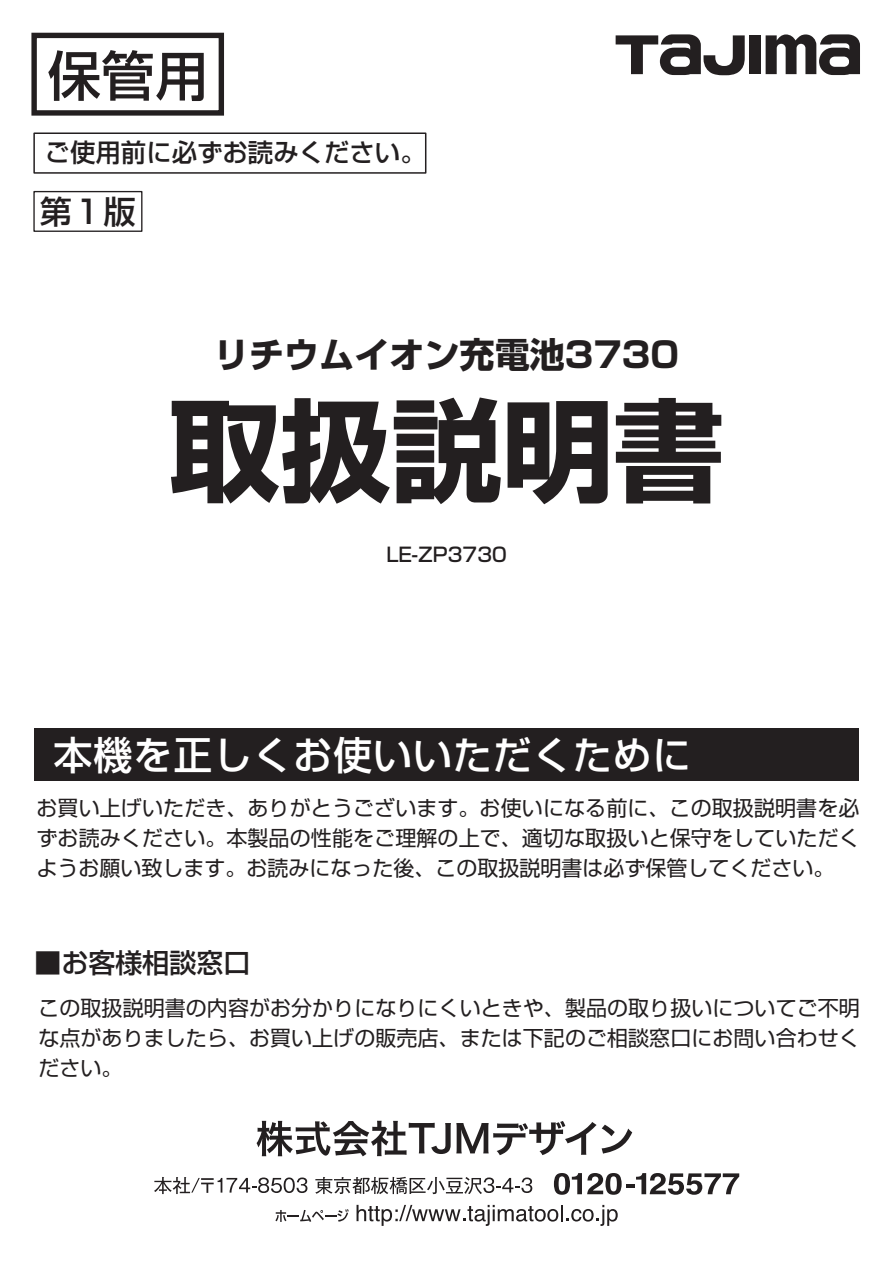
<style>
.page{position:relative;width:893px;height:1263px;background:#fff}
.page>*{position:absolute;margin:0;border:0;box-sizing:border-box;transform-origin:0 0}
.t1{font:700 111px "Shin Go Pro";color:#231f20}
.t2{font:500 53.7px "Shin Go";color:#231f20}
.t3{font:500 39px "Shin Go";letter-spacing:.025em;color:#fff}
.t4{font:700 35.1px "Shin Go Pro";color:#231f20}
.t5{font:500 32.1px "Shin Go";color:#231f20}
.t6{font:500 27px "Shin Go";color:#231f20}
.t7{font:500 25.5px "Shin Go";color:#231f20}
.t8{font:21px/30px "Shin Go";letter-spacing:.005em;color:#231f20;text-align:justify}
.t9{font:500 19.5px "Shin Go";color:#231f20}
</style>
<div class="page">
<div style="left:749px;top:35px;width:12px;height:39px;background:#231f20"></div>
<svg style="left:616px;top:34px;width:129px;height:41px"></svg>
<svg style="left:766px;top:34px;width:94px;height:41px"></svg>
<div style="left:31px;top:33px;width:193px;height:83px;border:5px solid #231f20"></div>
<div style="left:33px;top:132px;width:393px;height:42px;border:2px solid #231f20"></div>
<svg style="left:554px;top:1173px;width:185px;height:22px"></svg>
<svg style="left:154px;top:1177px;width:153px;height:17px"></svg>
<svg style="left:315px;top:1177px;width:217px;height:17px"></svg>
<svg style="left:275px;top:1209px;width:74px;height:13px"></svg>
<svg style="left:357px;top:1205px;width:261px;height:21px"></svg>
<svg style="left:257px;top:1121px;width:375px;height:35px"></svg>
<div style="left:34px;top:728px;width:825px;height:53px;background:#231f20"></div>
<div style="left:33px;top:191px;width:109px;height:41px;border:1px solid #231f20"></div>
<h2 class="t2" style="left:47px;top:41px;width:163px">保管用</h2>
<p class="t7" style="left:45px;top:136px;width:382px">ご使用前に必ずお読みください。</p>
<h3 class="t5" style="left:40px;top:191px;width:97px">第1版</h3>
<h3 class="t4" style="left:214px;top:327px;width:467px">リチウムイオン充電池3730</h3>
<h1 class="t1" style="left:169px;top:363px;width:556px">取扱説明書</h1>
<p class="t9" style="left:386px;top:542px;width:122px">LE-ZP3730</p>
<h3 class="t3" style="left:54px;top:730px;width:640px">本機を正しくお使いいただくために</h3>
<p class="t8" style="left:36px;top:791px;width:825px">お買い上げいただき、ありがとうございます。お使いになる前に、この取扱説明書を必ずお読みください。本製品の性能をご理解の上で、適切な取扱いと保守をしていただくようお願い致します。お読みになった後、この取扱説明書は必ず保管してください。</p>
<p class="t6" style="left:34px;top:945px;width:218px">■お客様相談窓口</p>
<p class="t8" style="left:38px;top:991px;width:823px">この取扱説明書の内容がお分かりになりにくいときや、製品の取り扱いについてご不明な点がありましたら、お買い上げの販売店、または下記のご相談窓口にお問い合わせください。</p>
</div>
